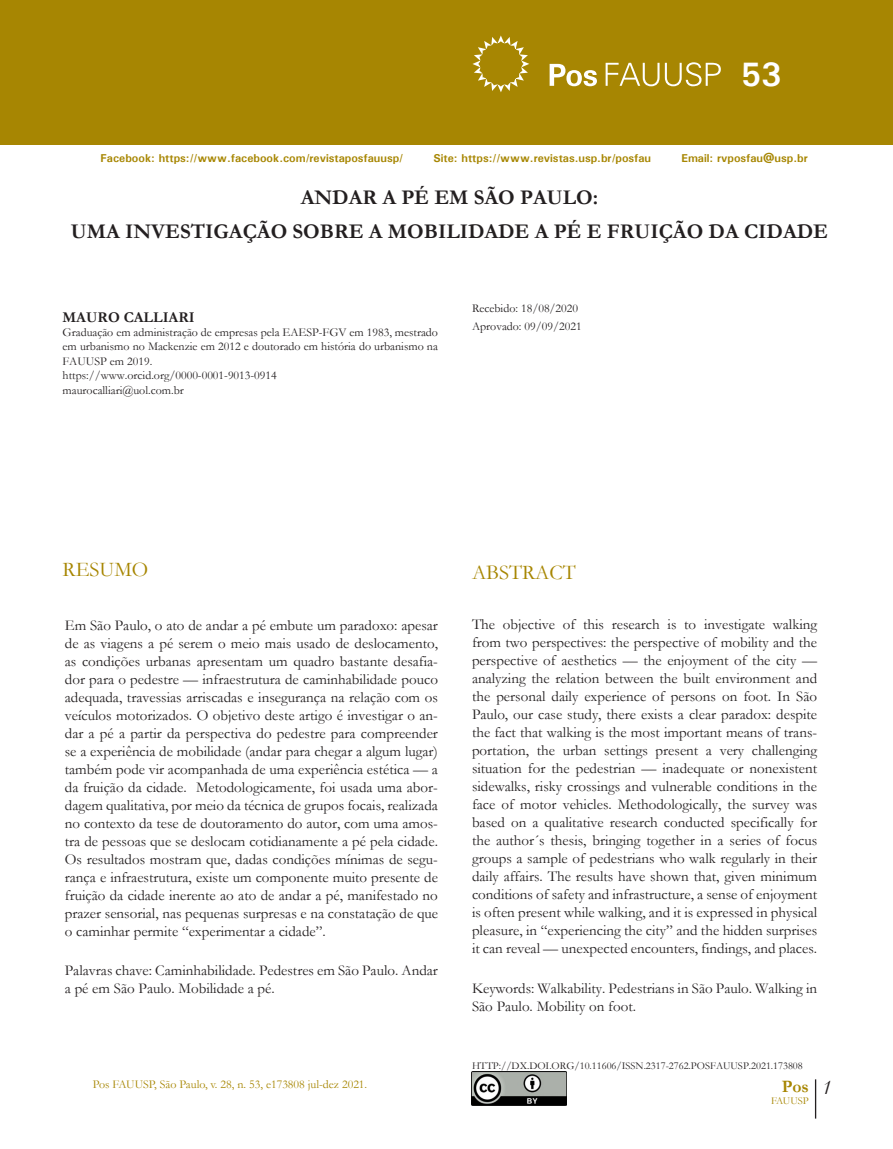
<style>
.page{position:relative;width:893px;height:1149px;background:#fff}
.page>*{position:absolute;margin:0;border:0;box-sizing:border-box;transform-origin:0 0}
.t1{font:700 33.9px "Univers";color:#fff;scale:.95 1}
.t2{font:700 21px/33.8px "Garamond";color:#231f20;text-align:center}
.t3{font:21px "Garamond";color:#a78602}
.t4{font:italic 21px "Garamond";color:#231f20}
.t5{font:700 17.55px "Garamond";color:#a78602}
.t6{font:15px/18px "Garamond";color:#231f20;text-align:justify}
.t7{font:700 15px "Garamond";color:#231f20}
.t8{font:12px/14.4px "Garamond";color:#231f20}
.t9{font:12px "Garamond";color:#a78602}
.t10{font:700 11.4px "Univers";color:#a78602}
.t11{font:10.5px "Garamond";color:#231f20}
.t12{font:10.5px "Garamond";color:#a78602}
</style>
<div class="page">
<div style="left:0;top:0;width:893px;height:145px;background:#a78602"></div>
<svg style="left:550px;top:62px;width:171px;height:24px"></svg>
<svg style="left:472px;top:35px;width:57px;height:57px"></svg>
<hr style="left:815px;top:1078px;width:1px;height:40px;background:#231f20">
<img style="left:471px;top:1071px;width:95px;height:34px">
<h1 class="t1" style="left:741px;top:54px;width:44px">53</h1>
<p class="t10" style="left:101px;top:151px;width:304px">Facebook: https://www.facebook.com/revistaposfauusp/</p>
<p class="t10" style="left:433px;top:151px;width:219px">Site: https://www.revistas.usp.br/posfau</p>
<p class="t10" style="left:681px;top:151px;width:128px">Email: rvposfau@usp.br</p>
<h2 class="t2" style="left:71px;top:181px;width:759px">ANDAR A PÉ EM SÃO PAULO:<br>UMA INVESTIGAÇÃO SOBRE A MOBILIDADE A PÉ E FRUIÇÃO DA CIDADE</h2>
<p class="t7" style="left:63px;top:306px;width:26px">Mauro</p>
<p class="t7" style="left:124px;top:306px;width:20px">Calliari</p>
<p class="t8" style="left:63px;top:325px;width:377px">Graduação em administração de empresas pela EAESP-FGV em 1983, mestrado em urbanismo no Mackenzie em 2012 e doutorado em história do urbanismo na FAUUSP em 2019.<br>https://www.orcid.org/0000-0001-9013-0914<br>maurocalliari@uol.com.br</p>
<p class="t8" style="left:472px;top:298px;width:111px;line-height:18.6px">Recebido: 18/08/2020<br>Aprovado: 09/09/2021</p>
<h2 class="t3" style="left:63px;top:555px;width:29px">Resum</h2>
<h2 class="t3" style="left:132px;top:555px;width:18px">o</h2>
<p class="t6" style="left:65px;top:615px;width:375px">Em São Paulo, o ato de andar a pé embute um paradoxo: apesar de as viagens a pé serem o meio mais usado de deslocamento, as condições urbanas apresentam um quadro bastante desafia&shy;dor para o pedestre — infraestrutura de caminhabilidade pouco adequada, travessias arriscadas e insegurança na relação com os veículos motorizados. O objetivo deste artigo é investigar o an&shy;dar a pé a partir da perspectiva do pedestre para compreender se a experiência de mobilidade (andar para chegar a algum lugar) também pode vir acompanhada de uma experiência estética — a da fruição da cidade. Metodologicamente, foi usada uma abor&shy;dagem qualitativa, por meio da técnica de grupos focais, realizada no contexto da tese de doutoramento do autor, com uma amos&shy;tra de pessoas que se deslocam cotidianamente a pé pela cidade.<br>Os resultados mostram que, dadas condições mínimas de segu&shy;rança e infraestrutura, existe um componente muito presente de fruição da cidade inerente ao ato de andar a pé, manifestado no prazer sensorial, nas pequenas surpresas e na constatação de que o caminhar permite “experimentar a cidade”.</p>
<p class="t6" style="left:65px;top:960px;width:375px">Palavras chave: Caminhabilidade. Pedestres em São Paulo. Andar a pé em São Paulo. Mobilidade a pé.</p>
<p class="t9" style="left:93px;top:1075px;width:276px">Pos FAUUSP, São Paulo, v. 28, n. 53, e173808 jul-dez 2021.</p>
<h2 class="t3" style="left:472px;top:558px;width:65px">Abstrac</h2>
<h2 class="t3" style="left:563px;top:558px;width:14px">t</h2>
<p class="t6" style="left:472px;top:614px;width:347px">The objective of this research is to investigate walking from two perspectives: the perspective of mobility and the perspective of aesthetics — the enjoyment of the city — analyzing the relation between the built environment and the personal daily experience of persons on foot. In São Paulo, our case study, there exists a clear paradox: despite the fact that walking is the most important means of trans&shy;portation, the urban settings present a very challenging situation for the pedestrian — inadequate or nonexistent sidewalks, risky crossings and vulnerable conditions in the face of motor vehicles. Methodologically, the survey was based on a qualitative research conducted specifically for the author´s thesis, bringing together in a series of focus groups a sample of pedestrians who walk regularly in their daily affairs. The results have shown that, given minimum conditions of safety and infrastructure, a sense of enjoyment is often present while walking, and it is expressed in physical pleasure, in “experiencing the city” and the hidden surprises it can reveal — unexpected encounters, findings, and places.</p>
<p class="t6" style="left:472px;top:978px;width:347px">Keywords: Walkability. Pedestrians in São Paulo. Walking in<br>São Paulo. Mobility on foot.</p>
<p class="t11" style="left:472px;top:1057px;width:332px">HTTP://DX.DOI.ORG/10.11606/ISSN.2317-2762.POSFAUUSP.2021.173808</p>
<p class="t5" style="left:782px;top:1073px;width:28px">Pos</p>
<p class="t12" style="left:771px;top:1093px;width:39px">FAUUSP</p>
<h2 class="t4" style="left:822px;top:1072px;width:11px">1</h2>
</div>
